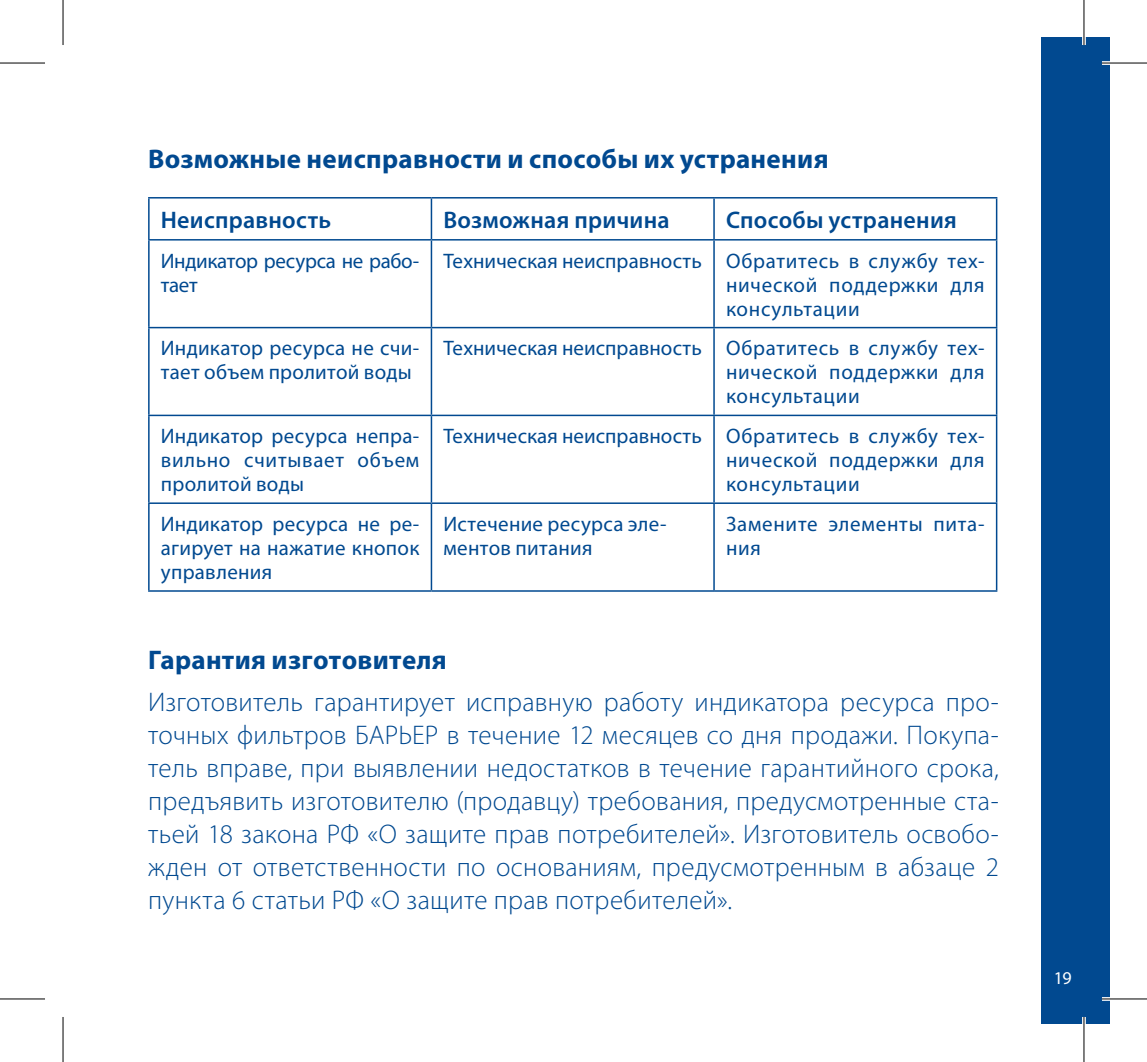
<style>
.page{position:relative;width:1147px;height:1062px;background:#fff}
.page>*{position:absolute;margin:0;border:0;box-sizing:border-box;transform-origin:0 0}
.reg{font:300 27px/33px "Myriad Pro";letter-spacing:.01em;color:#014990;text-align:justify}
.t1{font:700 27px "Myriad Pro";letter-spacing:.01em;color:#014990}
.Sub_Header{font:600 24px "Myriad Pro";letter-spacing:.01em;color:#014990}
.Sub_Header-2{font:21px/24px "Myriad Pro";letter-spacing:.02em;color:#014990;text-align:justify}
.Sub_Header-3{font:21px/24px "Myriad Pro";letter-spacing:-.015em;color:#014990}
.t2{font:18px "Myriad Pro";color:#fff}
</style>
<div class="page">
<div style="left:1041px;top:37px;width:68px;height:987px;background:#014990"></div>
<hr style="left:148px;top:240px;width:2px;height:87px;background:#014990">
<hr style="left:431px;top:240px;width:1px;height:87px;background:#014990">
<hr style="left:713px;top:240px;width:1px;height:87px;background:#014990">
<hr style="left:995px;top:240px;width:2px;height:87px;background:#014990">
<hr style="left:148px;top:327px;width:283px;height:1px;background:#014990">
<hr style="left:148px;top:328px;width:2px;height:86px;background:#014990">
<hr style="left:431px;top:327px;width:283px;height:1px;background:#014990">
<hr style="left:431px;top:328px;width:1px;height:86px;background:#014990">
<hr style="left:714px;top:327px;width:283px;height:1px;background:#014990">
<hr style="left:713px;top:328px;width:1px;height:86px;background:#014990">
<hr style="left:995px;top:328px;width:2px;height:86px;background:#014990">
<hr style="left:148px;top:414px;width:283px;height:2px;background:#014990">
<hr style="left:148px;top:416px;width:2px;height:86px;background:#014990">
<hr style="left:431px;top:414px;width:283px;height:2px;background:#014990">
<hr style="left:431px;top:416px;width:1px;height:86px;background:#014990">
<hr style="left:714px;top:414px;width:283px;height:2px;background:#014990">
<hr style="left:713px;top:416px;width:1px;height:86px;background:#014990">
<hr style="left:995px;top:416px;width:2px;height:86px;background:#014990">
<hr style="left:148px;top:502px;width:283px;height:2px;background:#014990">
<hr style="left:148px;top:504px;width:2px;height:86px;background:#014990">
<hr style="left:431px;top:502px;width:283px;height:2px;background:#014990">
<hr style="left:431px;top:504px;width:1px;height:86px;background:#014990">
<hr style="left:714px;top:502px;width:283px;height:2px;background:#014990">
<hr style="left:713px;top:504px;width:1px;height:86px;background:#014990">
<hr style="left:995px;top:504px;width:2px;height:86px;background:#014990">
<hr style="left:148px;top:590px;width:283px;height:1px;background:#014990">
<hr style="left:431px;top:590px;width:283px;height:1px;background:#014990">
<hr style="left:714px;top:590px;width:283px;height:1px;background:#014990">
<hr style="left:148px;top:197px;width:283px;height:1px;background:#014990">
<hr style="left:148px;top:198px;width:2px;height:41px;background:#014990">
<hr style="left:431px;top:197px;width:283px;height:1px;background:#014990">
<hr style="left:431px;top:198px;width:1px;height:41px;background:#014990">
<hr style="left:714px;top:197px;width:283px;height:1px;background:#014990">
<hr style="left:713px;top:198px;width:1px;height:41px;background:#014990">
<hr style="left:995px;top:198px;width:2px;height:41px;background:#014990">
<hr style="left:148px;top:239px;width:283px;height:1px;background:#014990">
<hr style="left:431px;top:239px;width:283px;height:1px;background:#014990">
<hr style="left:714px;top:239px;width:283px;height:1px;background:#014990">
<svg style="left:1102px;top:61px;width:8px;height:4px"></svg>
<hr style="left:1101px;top:997px;width:45px;height:3px;background:#fff">
<hr style="left:1082px;top:0;width:3px;height:45px;background:#fff">
<hr style="left:1082px;top:1016px;width:3px;height:45px;background:#fff">
<hr style="left:0;top:62px;width:45px;height:2px;background:#000">
<hr style="left:1101px;top:62px;width:45px;height:2px;background:#000">
<hr style="left:0;top:998px;width:45px;height:1px;background:#000">
<hr style="left:1101px;top:998px;width:45px;height:1px;background:#000">
<hr style="left:62px;top:0;width:2px;height:45px;background:#000">
<hr style="left:62px;top:1016px;width:2px;height:45px;background:#000">
<hr style="left:1083px;top:0;width:1px;height:45px;background:#000">
<hr style="left:1083px;top:1016px;width:1px;height:45px;background:#000">
<p class="t1" style="left:148px;top:142px;width:682px">Возможные неисправности и способы их устранения</p>
<p class="Sub_Header" style="left:161px;top:204px;width:172px">Неисправность</p>
<p class="Sub_Header" style="left:443px;top:204px;width:228px">Возможная причина</p>
<p class="Sub_Header" style="left:726px;top:204px;width:232px">Способы устранения</p>
<p class="Sub_Header-3" style="left:161px;top:248px;width:260px">Индикатор ресурса не рабо&shy;тает</p>
<p class="Sub_Header-2" style="left:443px;top:248px;width:260px">Техническая неисправность</p>
<p class="Sub_Header-2" style="left:726px;top:248px;width:260px">Обратитесь в службу тех&shy;нической поддержки для консультации</p>
<p class="Sub_Header-2" style="left:161px;top:336px;width:260px">Индикатор ресурса не счи&shy;тает объем пролитой воды</p>
<p class="Sub_Header-2" style="left:443px;top:336px;width:260px">Техническая неисправность</p>
<p class="Sub_Header-2" style="left:726px;top:336px;width:260px">Обратитесь в службу тех&shy;нической поддержки для консультации</p>
<p class="Sub_Header-2" style="left:161px;top:424px;width:260px">Индикатор ресурса непра&shy;вильно считывает объем пролитой воды</p>
<p class="Sub_Header-2" style="left:443px;top:424px;width:260px">Техническая неисправность</p>
<p class="Sub_Header-2" style="left:726px;top:424px;width:260px">Обратитесь в службу тех&shy;нической поддержки для консультации</p>
<p class="Sub_Header-2" style="left:161px;top:511px;width:260px">Индикатор ресурса не ре&shy;агирует на нажатие кнопок управления</p>
<p class="Sub_Header-2" style="left:443px;top:511px;width:225px">Истечение ресурса эле&shy;ментов питания</p>
<p class="Sub_Header-2" style="left:726px;top:511px;width:260px">Замените элементы пита&shy;ния</p>
<p class="t1" style="left:148px;top:642px;width:300px">Гарантия изготовителя</p>
<p class="reg" style="left:148px;top:685px;width:852px">Изготовитель гарантирует исправную работу индикатора ресурса про&shy;точных фильтров БАРЬЕР в течение 12 месяцев со дня продажи. Покупа&shy;тель вправе, при выявлении недостатков в течение гарантийного срока, предъявить изготовителю (продавцу) требования, предусмотренные ста&shy;тьей 18 закона РФ «О защите прав потребителей». Изготовитель освобо&shy;жден от ответственности по основаниям, предусмотренным в абзаце 2 пункта 6 статьи РФ «О защите прав потребителей».</p>
<p class="t2" style="left:1053px;top:967px;width:19px">19</p>
</div>
